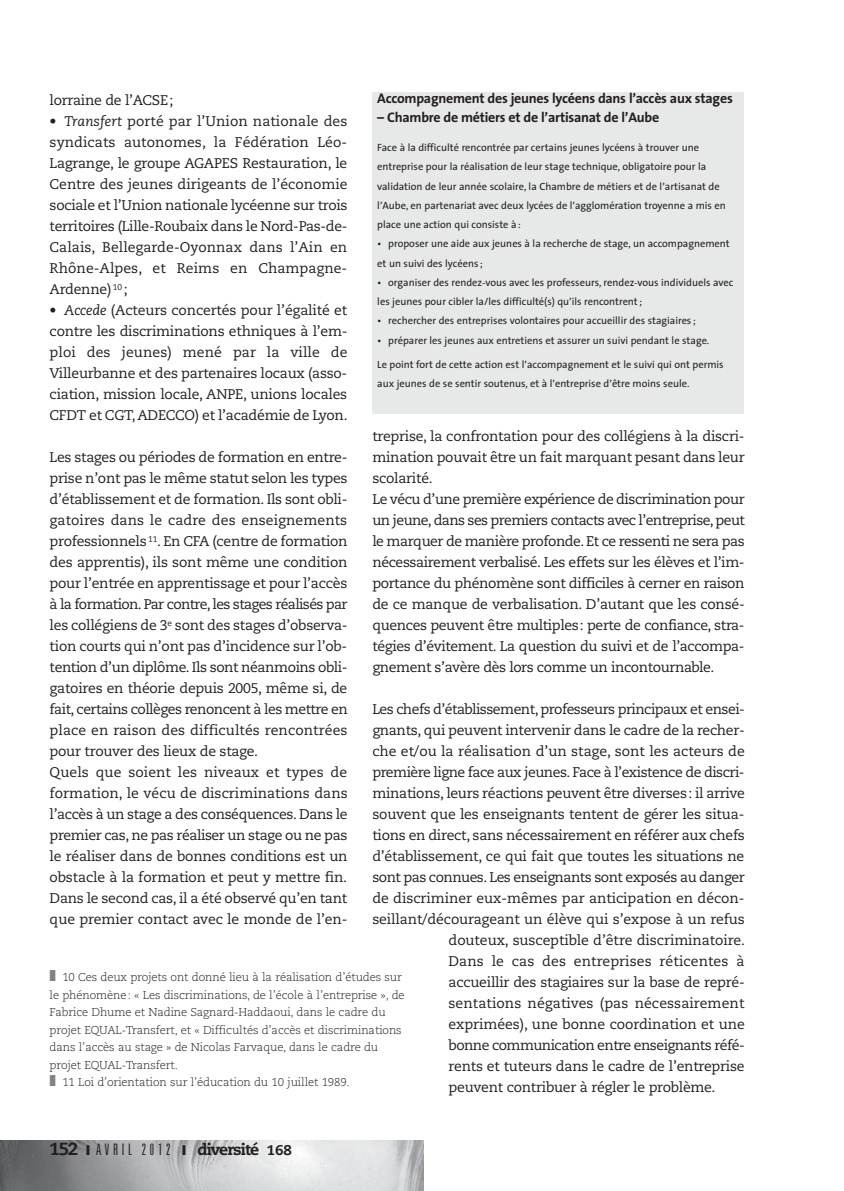
<style>
.page{position:relative;width:844px;height:1191px;background:#fff}
.page>*{position:absolute;margin:0;border:0;box-sizing:border-box;transform-origin:0 0}
.t1{font:300 ultra-condensed 15.75px "Univers";letter-spacing:.235em;color:#231f20}
.t2{font:14px/21px "Caecilia";letter-spacing:-.02em;color:#231f20;text-align:justify}
.t3{font:700 14px "Thesis Sans";letter-spacing:-.02em;color:#231f20}
.t4{font:14px "Caecilia";letter-spacing:.005em;color:#231f20}
.t5{font:14px "Caecilia";color:#231f20}
.t6{font:14px "Caecilia";letter-spacing:-.04em;color:#231f20}
.t7{font:300 11.38px/17.5px "Caecilia";letter-spacing:-.01em;color:#231f20}
.t8{font:10.5px/19.2px "Thesis Sans";color:#231f20}
.s1{font-style:italic}
.s2{color:#808285}
.s3{font-family:"Caecilia";font-weight:800;font-stretch:normal;font-size:17.5px}
.s4{font-family:"Caecilia";font-weight:800;font-stretch:normal}
.s5{font-family:"Caecilia";font-weight:800;font-stretch:normal;font-size:14px}
</style>
<div class="page">
<img style="left:0;top:1140px;width:423px;height:51px">
<div style="left:372px;top:92px;width:371px;height:321px;background:#e7e8e8"></div>
<p class="t3" style="left:377px;top:91px;width:357px">Accompagnement des jeunes lycéens dans l’accès aux stages</p>
<p class="t3" style="left:377px;top:110px;width:283px">– Chambre de métiers et de l’artisanat de l’Aube</p>
<p class="t8" style="left:377px;top:139px;width:350px">Face à la difficulté rencontrée par certains jeunes lycéens à trouver une entreprise pour la réalisation de leur stage technique, obligatoire pour la validation de leur année scolaire, la Chambre de métiers et de l’artisanat de l’Aube, en partenariat avec deux lycées de l’agglomération troyenne a mis en place une action qui consiste à :</p>
<p class="t8" style="left:377px;top:235px;width:354px">• proposer une aide aux jeunes à la recherche de stage, un accompagnement et un suivi des lycéens ;</p>
<p class="t8" style="left:377px;top:274px;width:357px">• organiser des rendez-vous avec les professeurs, rendez-vous individuels avec les jeunes pour cibler la/les difficulté(s) qu’ils rencontrent ;</p>
<p class="t8" style="left:377px;top:312px;width:320px">• rechercher des entreprises volontaires pour accueillir des stagiaires ;</p>
<p class="t8" style="left:377px;top:331px;width:333px">• préparer les jeunes aux entretiens et assurer un suivi pendant le stage.</p>
<p class="t8" style="left:377px;top:356px;width:348px">Le point fort de cette action est l’accompagnement et le suivi qui ont permis aux jeunes de se sentir soutenus, et à l’entreprise d’être moins seule.</p>
<p class="t2" style="left:50px;top:91px;width:125px">lorraine de l’ACSE;</p>
<p class="t2" style="left:50px;top:112px;width:299px">• <span class="s1">Transfert</span> porté par l’Union nationale des syndicats autonomes, la Fédération Léo-Lagrange, le groupe AGAPES Restauration, le Centre des jeunes dirigeants de l’économie sociale et l’Union nationale lycéenne sur trois territoires (Lille-Roubaix dans le Nord-Pas-de-Calais, Bellegarde-Oyonnax dans l’Ain en Rhône-Alpes, et Reims en Champagne-Ardenne) <sup>10</sup> ;</p>
<p class="t2" style="left:50px;top:301px;width:299px">• <span class="s1">Accede</span> (Acteurs concertés pour l’égalité et contre les discriminations ethniques à l’em&shy;ploi des jeunes) mené par la ville de Villeurbanne et des partenaires locaux (asso&shy;ciation, mission locale, ANPE, unions locales CFDT et CGT,ADECCO) et l’académie de Lyon.</p>
<p class="t2" style="left:50px;top:448px;width:299px;text-align:left">Les stages ou périodes de formation en entre&shy;prise n’ont pas le même statut selon les types d’établissement et de formation. Ils sont obli&shy;gatoires dans le cadre des enseignements professionnels <sup>11</sup>. En CFA (centre de formation des apprentis), ils sont même une condition pour l’entrée en apprentissage et pour l’accès à la formation. Par contre, les stages réalisés par les collégiens de 3<sup>e</sup> sont des stages d’observa&shy;tion courts qui n’ont pas d’incidence sur l’ob&shy;tention d’un diplôme. Ils sont néanmoins obli&shy;gatoires en théorie depuis 2005, même si, de fait, certains collèges renoncent à les mettre en place en raison des difficultés rencontrées pour trouver des lieux de stage.<br>Quels que soient les niveaux et types de formation, le vécu de discriminations dans l’accès à un stage a des conséquences. Dans le premier cas, ne pas réaliser un stage ou ne pas le réaliser dans de bonnes conditions est un obstacle à la formation et peut y mettre fin.<br>Dans le second cas, il a été observé qu’en tant que premier contact avec le monde de l’en-</p>
<p class="t2" style="left:372px;top:427px;width:374px;text-align:left">treprise, la confrontation pour des collégiens à la discri&shy;mination pouvait être un fait marquant pesant dans leur scolarité.<br>Le vécu d’une première expérience de discrimination pour un jeune, dans ses premiers contacts avec l’entreprise, peut le marquer de manière profonde. Et ce ressenti ne sera pas nécessairement verbalisé. Les effets sur les élèves et l’im&shy;portance du phénomène sont difficiles à cerner en raison de ce manque de verbalisation. D’autant que les consé&shy;quences peuvent être multiples: perte de confiance, stra&shy;tégies d’évitement. La question du suivi et de l’accompa&shy;gnement s’avère dès lors comme un incontournable.</p>
<p class="t2" style="left:372px;top:700px;width:374px">Les chefs d’établissement, professeurs principaux et ensei-</p>
<p class="t2" style="left:372px;top:721px;width:374px">gnants, qui peuvent intervenir dans le cadre de la recher-</p>
<p class="t5" style="left:372px;top:745px;width:374px">che et/ou la réalisation d’un stage, sont les acteurs de</p>
<p class="t2" style="left:372px;top:763px;width:373px">première ligne face aux jeunes. Face à l’existence de discri-</p>
<p class="t2" style="left:372px;top:784px;width:374px">minations, leurs réactions peuvent être diverses: il arrive</p>
<p class="t2" style="left:372px;top:805px;width:373px">souvent que les enseignants tentent de gérer les situa-</p>
<p class="t2" style="left:372px;top:826px;width:374px">tions en direct, sans nécessairement en référer aux chefs</p>
<p class="t2" style="left:372px;top:847px;width:373px">d’établissement, ce qui fait que toutes les situations ne</p>
<p class="t2" style="left:372px;top:868px;width:374px">sont pas connues. Les enseignants sont exposés au danger</p>
<p class="t2" style="left:372px;top:889px;width:373px">de discriminer eux-mêmes par anticipation en décon-</p>
<p class="t2" style="left:372px;top:910px;width:374px">seillant/décourageant un élève qui s’expose à un refus</p>
<p class="t2" style="left:448px;top:931px;width:298px">douteux, susceptible d’être discriminatoire.</p>
<p class="t4" style="left:448px;top:955px;width:297px">Dans le cas des entreprises réticentes à</p>
<p class="t2" style="left:448px;top:973px;width:297px">accueillir des stagiaires sur la base de repré-</p>
<p class="t4" style="left:448px;top:997px;width:297px">sentations négatives (pas nécessairement</p>
<p class="t2" style="left:448px;top:1015px;width:298px">exprimées), une bonne coordination et une</p>
<p class="t6" style="left:448px;top:1039px;width:297px">bonne communication entre enseignants réfé-</p>
<p class="t2" style="left:448px;top:1057px;width:297px">rents et tuteurs dans le cadre de l’entreprise</p>
<p class="t2" style="left:448px;top:1078px;width:268px">peuvent contribuer à régler le problème.</p>
<p class="t7" style="left:50px;top:969px;width:356px"><span class="s2">❚</span> 10 Ces deux projets ont donné lieu à la réalisation d’études sur le phénomène: « Les discriminations, de l’école à l’entreprise », de Fabrice Dhume et Nadine Sagnard-Haddaoui, dans le cadre du projet EQUAL-Transfert, et « Difficultés d’accès et discriminations dans l’accès au stage » de Nicolas Farvaque, dans le cadre du projet EQUAL-Transfert.<br><span class="s2">❚</span> 11 Loi d’orientation sur l’éducation du 10 juillet 1989.</p>
<p class="t1" style="left:50px;top:1144px;width:243px"><span class="s3">152</span> ❙ AVRIL 2012 ❙ <span class="s4">diversité</span> <span class="s5">168</span></p>
</div>
